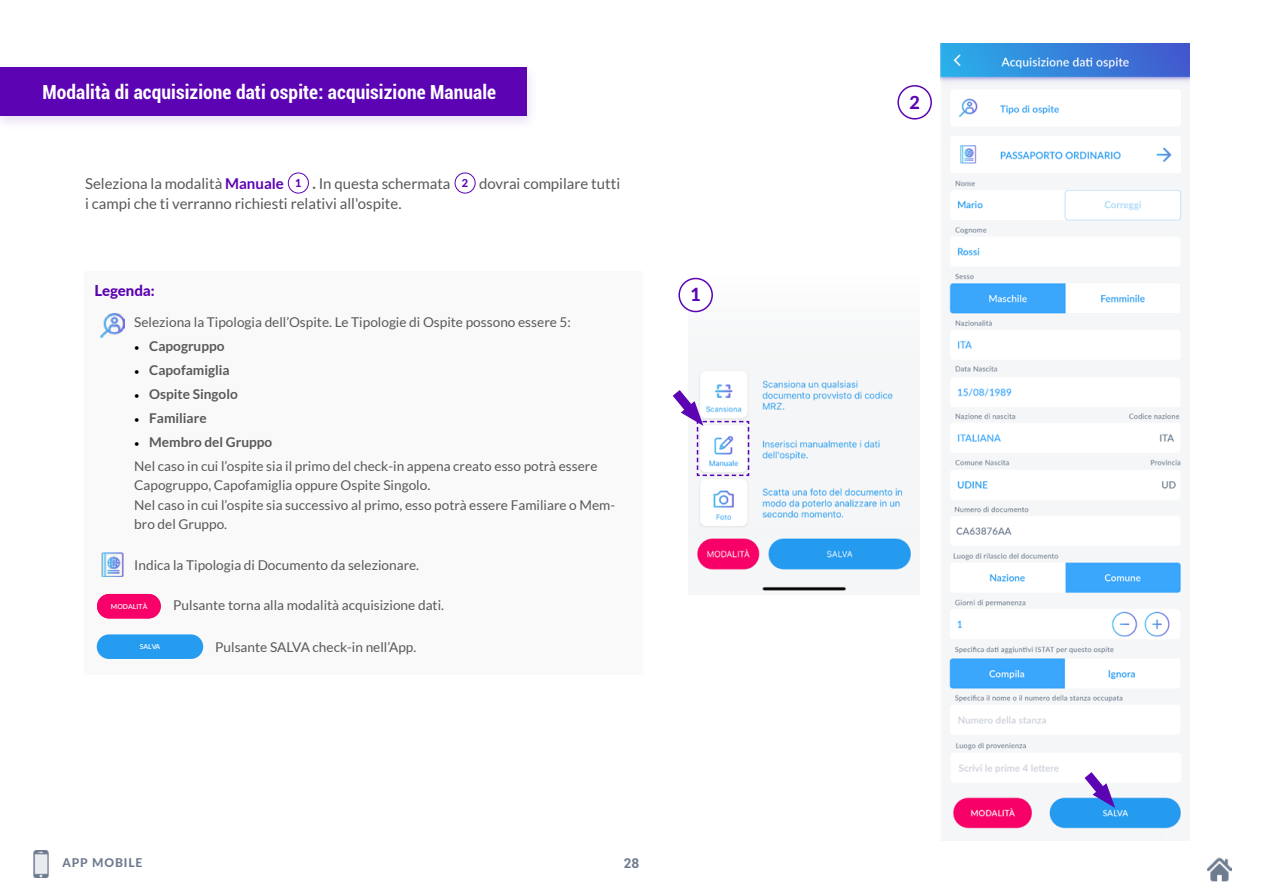
<style>
.page{position:relative;width:1263px;height:893px;background:#fff}
.page>*{position:absolute;margin:0;border:0;box-sizing:border-box;transform-origin:0 0}
.t1{font:700 condensed 19.5px "Roboto";letter-spacing:.005em;color:#fff}
.t2{font:800 18px "Lato";color:#5c03b3}
.t3{font:15px "Lato";color:#595959}
.t4{font:800 15px "Lato";color:#5b01b1}
.t5{font:13.5px/19.5px "Lato";color:#595959}
.t6{font:700 13.5px "Lato";color:#595959}
.t7{font:700 13.5px "Roboto";color:#6d7b8f}
.t8{font:800 12px "Lato";letter-spacing:.075em;color:#6d7b8f}
.t9{font:800 10.95px "Lato";color:#5c03b3}
.t10{font:600 6.9px "Lato";color:#fff}
.s1{font-weight:700;color:#5c03b3}
.s2{font-weight:700}
.s3{font-family:"Minion Pro";color:#000}
.s4{font-family:"Minion Pro";font-weight:700;color:#000}
</style>
<div class="page">
<img style="left:33px;top:850px;width:16px;height:27px">
<img style="left:1207px;top:857px;width:24px;height:24px">
<img style="left:688px;top:277px;width:231px;height:314px">
<img style="left:941px;top:43px;width:248px;height:798px">
<div style="left:85px;top:272px;width:558px;height:403px;background:#f9f9fa"></div>
<img style="left:101px;top:553px;width:23px;height:24px">
<img style="left:101px;top:313px;width:24px;height:25px">
<div style="left:97px;top:634px;width:106px;height:25px;background:#269cf0;border-radius:12px"></div>
<div style="left:97px;top:594px;width:64px;height:24px;background:#f70069;border-radius:12px"></div>
<svg style="left:672px;top:380px;width:78px;height:97px"></svg>
<div style="left:679px;top:278px;width:33px;height:33px;background:#fff;border-radius:50%"></div>
<div style="left:678px;top:278px;width:35px;height:34px;border:2px solid #5c03b3;border-radius:50%"></div>
<div style="left:897px;top:85px;width:35px;height:35px;border:2px solid #5c03b3;border-radius:50%"></div>
<div style="left:0;top:62px;width:538px;height:70px;background:#5b01b1;opacity:.13"></div>
<div style="left:0;top:68px;width:526px;height:48px;background:#5c03b3"></div>
<div style="left:288px;top:173px;width:21px;height:21px;border:1px solid #5c03b3;border-radius:50%"></div>
<div style="left:455px;top:173px;width:21px;height:21px;border:1px solid #5c03b3;border-radius:50%"></div>
<svg style="left:1075px;top:762px;width:44px;height:47px"></svg>
<h1 class="t1" style="left:42px;top:79px;width:455px">Modalità di acquisizione dati ospite: acquisizione Manuale</h1>
<p class="t3" style="left:85px;top:176px;width:200px">Seleziona la modalità <span class="s1">Manuale</span></p>
<p class="t3" style="left:312px;top:176px;width:140px"><span class="s2">.</span> In questa schermata</p>
<p class="t3" style="left:479px;top:176px;width:143px">dovrai compilare tutti</p>
<p class="t3" style="left:85px;top:195px;width:318px">i campi che ti verranno richiesti relativi all'ospite.</p>
<p class="t9" style="left:295px;top:175px;width:8px">1</p>
<p class="t9" style="left:462px;top:175px;width:8px">2</p>
<p class="t4" style="left:95px;top:279px;width:62px">Legenda:</p>
<h2 class="t2" style="left:690px;top:281px;width:12px">1</h2>
<p class="t5" style="left:134px;top:312px;width:438px">Seleziona la Tipologia dell’Ospite. Le Tipologie di Ospite possono essere 5:</p>
<p class="t6" style="left:134px;top:338px;width:92px"><span class="s3">•</span> Capogruppo</p>
<p class="t6" style="left:134px;top:362px;width:97px"><span class="s3">•</span> Capofamiglia</p>
<p class="t6" style="left:134px;top:386px;width:105px"><span class="s3">•</span> Ospite Singolo</p>
<p class="t6" style="left:134px;top:410px;width:74px"><span class="s3">•</span> Familiare</p>
<p class="t5" style="left:134px;top:430px;width:465px;line-height:24px"><span class="s4">•</span> <span class="s2">Membro del Gruppo<br></span>Nel caso in cui l’ospite sia il primo del check-in appena creato esso potrà essere</p>
<p class="t5" style="left:134px;top:476px;width:482px">Capogruppo, Capofamiglia oppure Ospite Singolo.<br>Nel caso in cui l’ospite sia successivo al primo, esso potrà essere Familiare o Mem&shy;bro del Gruppo.</p>
<p class="t5" style="left:134px;top:555px;width:286px">Indica la Tipologia di Documento da selezionare.</p>
<p class="t5" style="left:173px;top:596px;width:272px">Pulsante torna alla modalità acquisizione dati.</p>
<p class="t5" style="left:215px;top:638px;width:203px">Pulsante SALVA check-in nell’App.</p>
<p class="t10" style="left:111px;top:601px;width:38px">MODALITÀ</p>
<p class="t10" style="left:140px;top:642px;width:22px">SALVA</p>
<p class="t8" style="left:63px;top:854px;width:81px">APP MOBILE</p>
<p class="t7" style="left:624px;top:854px;width:17px">28</p>
<h2 class="t2" style="left:909px;top:89px;width:12px">2</h2>
</div>
